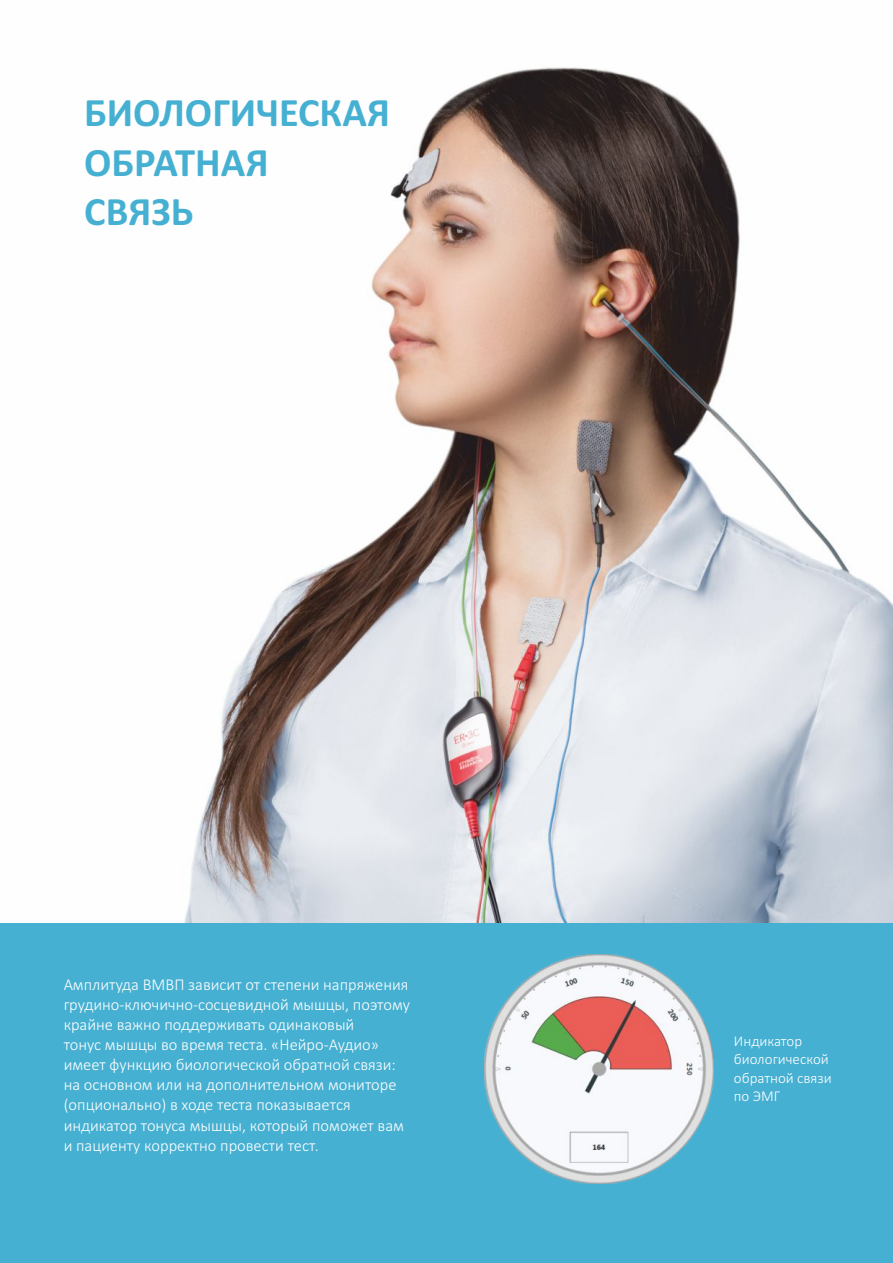
<style>
.page{position:relative;width:893px;height:1263px;background:#fff}
.page>*{position:absolute;margin:0;border:0;box-sizing:border-box;transform-origin:0 0}
.t1{font:700 40.5px/49.5px "Calibri";color:#46b0d2}
.t2{font:300 16.5px/20.1px "Calibri";color:#fefefe}
.t3{font:300 15px/18.3px "Calibri";color:#fefefe}
</style>
<div class="page">
<img style="left:184px;top:67px;width:709px;height:856px">
<div style="left:0;top:923px;width:893px;height:340px;background:#46b0d2"></div>
<img style="left:484px;top:954px;width:229px;height:229px">
<h1 class="t1" style="left:84px;top:91px;width:307px">БИОЛОГИЧЕСКАЯ<br>ОБРАТНАЯ<br>СВЯЗЬ</h1>
<p class="t2" style="left:64px;top:975px;width:348px">Амплитуда ВМВП зависит от степени напряжения грудино-ключично-сосцевидной мышцы, поэтому крайне важно поддерживать одинаковый<br>тонус мышцы во время теста. «Нейро-Аудио» имеет функцию биологической обратной связи: на основном или на дополнительном мониторе (опционально) в ходе теста показывается индикатор тонуса мышцы, который поможет вам и пациенту корректно провести тест.</p>
<p class="t3" style="left:734px;top:1033px;width:99px">Индикатор биологической обратной связи по ЭМГ</p>
</div>
